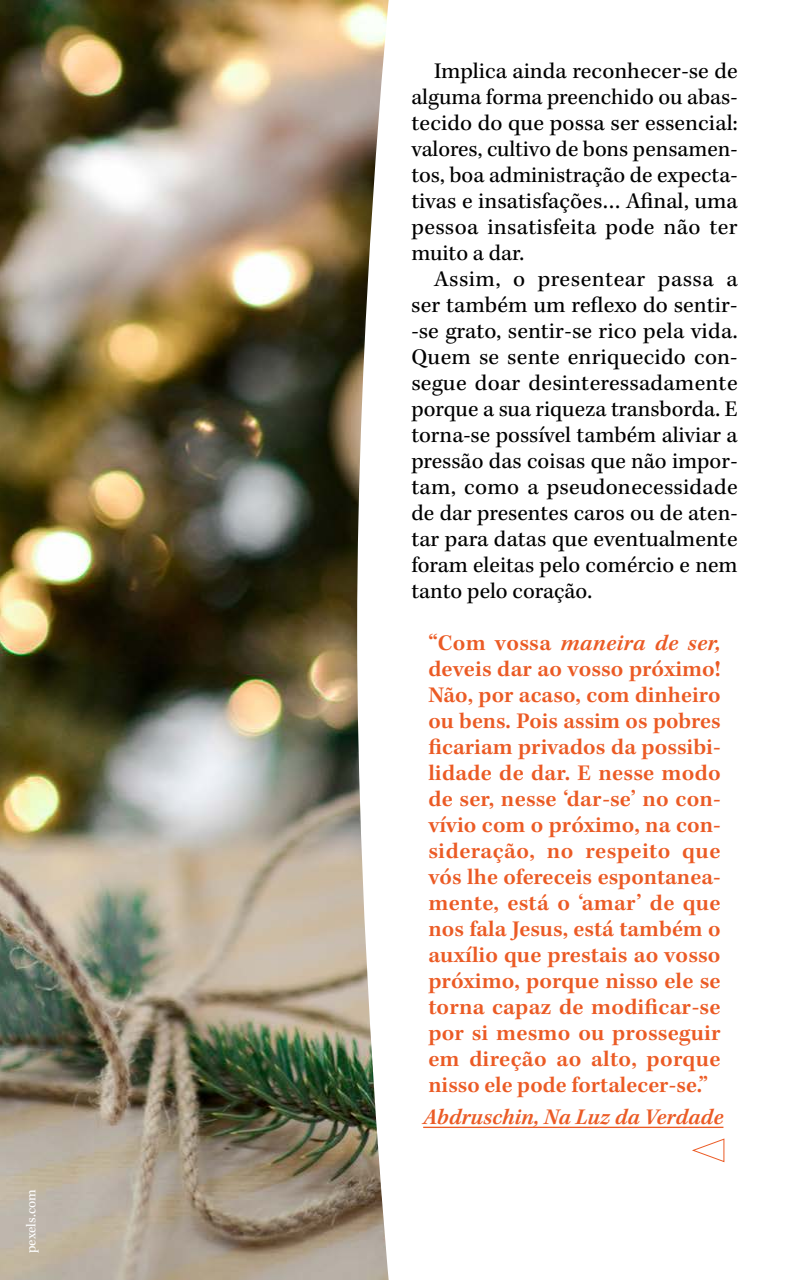
<style>
.page{position:relative;width:800px;height:1280px;background:#fff}
.page>*{position:absolute;margin:0;border:0;box-sizing:border-box;transform-origin:0 0}
.t1{font:23px/26px "Kepler Std";letter-spacing:.005em;color:#000;text-align:justify}
.t2{font:600 23px/26px "Kepler Std";letter-spacing:.005em;color:#eb5b25;text-align:justify}
.t3{font:italic 600 23px "Kepler Std";color:#eb5b25}
.t4{font:14px "Kepler Std";color:#fff}
.s1{font-style:italic}
</style>
<div class="page">
<hr style="left:423px;top:1127px;width:300px;height:1px;background:#eb5b25">
<img style="left:0;top:0;width:389px;height:1280px">
<svg style="left:693px;top:1138px;width:31px;height:24px"></svg>
<p class="t4" style="left:23px;top:1253px;width:65px;rotate:-90deg">pexels.com</p>
<p class="t1" style="left:411px;top:59px;width:328px;text-indent:23px">Implica ainda reconhecer-se de alguma forma preenchido ou abas&shy;tecido do que possa ser essencial: valores, cultivo de bons pensamen&shy;tos, boa administração de expecta&shy;tivas e insatisfações… Afinal, uma pessoa insatisfeita pode não ter muito a dar.</p>
<p class="t1" style="left:411px;top:267px;width:328px;text-indent:23px">Assim, o presentear passa a ser também um reflexo do sentir--se grato, sentir-se rico pela vida.<br>Quem se sente enriquecido con&shy;segue doar desinteressadamente porque a sua riqueza transborda. E torna-se possível também aliviar a pressão das coisas que não impor&shy;tam, como a pseudonecessidade de dar presentes caros ou de aten&shy;tar para datas que eventualmente foram eleitas pelo comércio e nem tanto pelo coração.</p>
<p class="t2" style="left:428px;top:631px;width:294px">“Com vossa <span class="s1">maneira de ser, </span>deveis dar ao vosso próximo!<br>Não, por acaso, com dinheiro ou bens. Pois assim os pobres ficariam privados da possibi&shy;lidade de dar. E nesse modo de ser, nesse ‘dar-se’ no con&shy;vívio com o próximo, na con&shy;sideração, no respeito que vós lhe ofereceis espontanea&shy;mente, está o ‘amar’ de que nos fala Jesus, está também o auxílio que prestais ao vosso próximo, porque nisso ele se torna capaz de modificar-se por si mesmo ou prosseguir em direção ao alto, porque nisso ele pode fortalecer-se.”</p>
<p class="t3" style="left:423px;top:1104px;width:302px">Abdruschin, Na Luz da Verdade</p>
</div>
